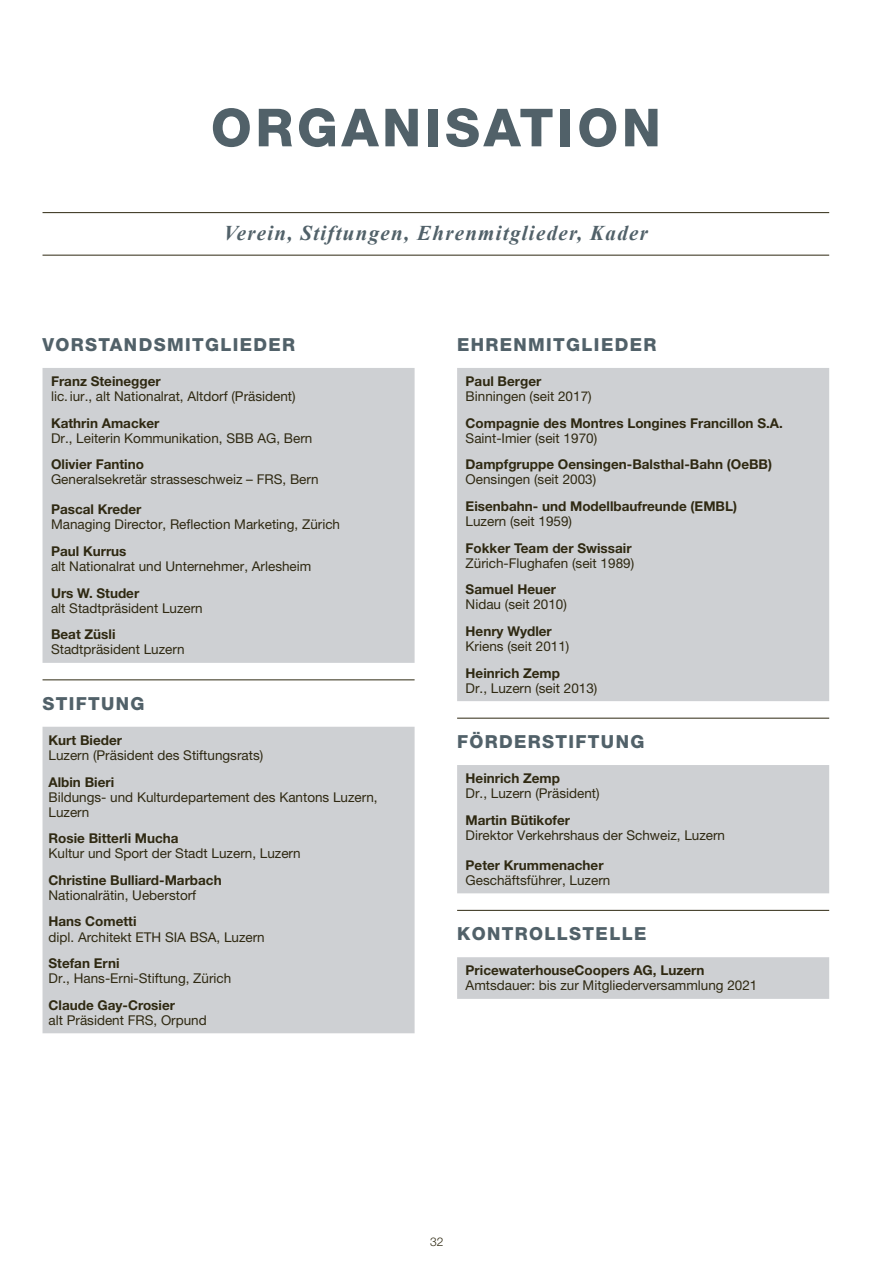
<style>
.page{position:relative;width:893px;height:1263px;background:#fff}
.page>*{position:absolute;margin:0;border:0;box-sizing:border-box;transform-origin:0 0}
.t1{font:800 52.5px "Helvetica Neue LT Std";letter-spacing:.07em;color:#516169}
.t2{font:italic 700 21px "Times New Roman";letter-spacing:.06em;color:#516169}
.t3{font:800 18px "Helvetica Neue LT Std";letter-spacing:.075em;color:#516169}
.t4{font:13.5px/15px "Helvetica Neue LT Pro";color:#2f2912}
.t5{font:700 13.5px "Helvetica Neue LT Std";color:#2f2912}
.t6{font:300 12px "Helvetica Neue LT Std";color:#2f2912}
</style>
<div class="page">
<hr style="left:43px;top:212px;width:786px;height:1px;background:#2f2912">
<hr style="left:43px;top:255px;width:786px;height:1px;background:#2f2912">
<svg style="left:43px;top:368px;width:372px;height:665px;background:#d2d4d6"></svg>
<hr style="left:43px;top:680px;width:372px;height:1px;background:#2f2912">
<svg style="left:457px;top:368px;width:372px;height:631px;fill:#ced0d3"></svg>
<hr style="left:457px;top:718px;width:372px;height:1px;background:#2f2912">
<hr style="left:457px;top:910px;width:372px;height:1px;background:#2f2912">
<h1 class="t1" style="left:211px;top:96px;width:451px">ORGANISATION</h1>
<h2 class="t2" style="left:224px;top:218px;width:425px">Verein, Stiftungen, Ehrenmitglieder, Kader</h2>
<h3 class="t3" style="left:43px;top:334px;width:254px">VORSTANDSMITGLIEDER</h3>
<p class="t5" style="left:51px;top:373px;width:111px">Franz Steinegger</p>
<p class="t4" style="left:51px;top:389px;width:246px">lic.iur., alt Nationalrat, Altdorf (Präsident)</p>
<p class="t5" style="left:51px;top:415px;width:110px">Kathrin Amacker</p>
<p class="t4" style="left:51px;top:430px;width:263px">Dr., Leiterin Kommunikation, SBB AG, Bern</p>
<p class="t5" style="left:51px;top:456px;width:94px">Olivier Fantino</p>
<p class="t4" style="left:51px;top:472px;width:269px">Generalsekretär strasseschweiz – FRS, Bern</p>
<p class="t5" style="left:51px;top:501px;width:92px">Pascal Kreder</p>
<p class="t4" style="left:51px;top:517px;width:291px">Managing Director, Reflection Marketing, Zürich</p>
<p class="t5" style="left:51px;top:543px;width:77px">Paul Kurrus</p>
<p class="t4" style="left:51px;top:558px;width:262px">alt Nationalrat und Unternehmer, Arlesheim</p>
<p class="t5" style="left:51px;top:584px;width:90px">Urs W. Studer</p>
<p class="t4" style="left:51px;top:600px;width:153px">alt Stadtpräsident Luzern</p>
<p class="t5" style="left:51px;top:626px;width:66px">Beat Züsli</p>
<p class="t4" style="left:51px;top:642px;width:135px">Stadtpräsident Luzern</p>
<h3 class="t3" style="left:43px;top:693px;width:104px">STIFTUNG</h3>
<p class="t5" style="left:49px;top:732px;width:75px">Kurt Bieder</p>
<p class="t4" style="left:49px;top:747px;width:216px">Luzern (Präsident des Stiftungsrats)</p>
<p class="t5" style="left:49px;top:773px;width:67px">Albin Bieri</p>
<p class="t4" style="left:49px;top:789px;width:331px">Bildungs- und Kulturdepartement des Kantons Luzern,<br>Luzern</p>
<p class="t5" style="left:49px;top:830px;width:132px">Rosie Bitterli Mucha</p>
<p class="t4" style="left:49px;top:846px;width:254px">Kultur und Sport der Stadt Luzern, Luzern</p>
<p class="t5" style="left:49px;top:872px;width:175px">Christine Bulliard-Marbach</p>
<p class="t4" style="left:49px;top:887px;width:149px">Nationalrätin, Ueberstorf</p>
<p class="t5" style="left:49px;top:913px;width:89px">Hans Cometti</p>
<p class="t4" style="left:49px;top:929px;width:218px">dipl. Architekt ETH SIA BSA, Luzern</p>
<p class="t5" style="left:49px;top:955px;width:72px">Stefan Erni</p>
<p class="t4" style="left:49px;top:971px;width:184px">Dr., Hans-Erni-Stiftung, Zürich</p>
<p class="t5" style="left:49px;top:997px;width:128px">Claude Gay-Crosier</p>
<p class="t4" style="left:49px;top:1012px;width:160px">alt Präsident FRS, Orpund</p>
<h3 class="t3" style="left:457px;top:334px;width:201px">EHRENMITGLIEDER</h3>
<p class="t5" style="left:466px;top:373px;width:77px">Paul Berger</p>
<p class="t4" style="left:466px;top:389px;width:128px">Binningen (seit 2017)</p>
<p class="t5" style="left:466px;top:415px;width:319px">Compagnie des Montres Longines Francillon S.A.</p>
<p class="t4" style="left:466px;top:430px;width:133px">Saint-Imier (seit 1970)</p>
<p class="t5" style="left:466px;top:456px;width:308px">Dampfgruppe Oensingen-Balsthal-Bahn (OeBB)</p>
<p class="t4" style="left:466px;top:472px;width:132px">Oensingen (seit 2003)</p>
<p class="t5" style="left:466px;top:498px;width:273px">Eisenbahn- und Modellbaufreunde (EMBL)</p>
<p class="t4" style="left:466px;top:513px;width:108px">Luzern (seit 1959)</p>
<p class="t5" style="left:466px;top:539px;width:167px">Fokker Team der Swissair</p>
<p class="t4" style="left:466px;top:555px;width:170px">Zürich-Flughafen (seit 1989)</p>
<p class="t5" style="left:466px;top:581px;width:92px">Samuel Heuer</p>
<p class="t4" style="left:466px;top:597px;width:103px">Nidau (seit 2010)</p>
<p class="t5" style="left:466px;top:623px;width:88px">Henry Wydler</p>
<p class="t4" style="left:466px;top:638px;width:105px">Kriens (seit 2011)</p>
<p class="t5" style="left:466px;top:664px;width:96px">Heinrich Zemp</p>
<p class="t4" style="left:466px;top:680px;width:133px">Dr., Luzern (seit 2013)</p>
<h3 class="t3" style="left:457px;top:731px;width:189px">FÖRDERSTIFTUNG</h3>
<p class="t5" style="left:466px;top:770px;width:96px">Heinrich Zemp</p>
<p class="t4" style="left:466px;top:786px;width:136px">Dr., Luzern (Präsident)</p>
<p class="t5" style="left:466px;top:812px;width:106px">Martin Bütikofer</p>
<p class="t4" style="left:466px;top:827px;width:261px">Direktor Verkehrshaus der Schweiz, Luzern</p>
<p class="t5" style="left:466px;top:857px;width:139px">Peter Krummenacher</p>
<p class="t4" style="left:466px;top:872px;width:146px">Geschäftsführer, Luzern</p>
<h3 class="t3" style="left:457px;top:923px;width:191px">KONTROLLSTELLE</h3>
<p class="t5" style="left:466px;top:962px;width:241px">PricewaterhouseCoopers AG, Luzern</p>
<p class="t4" style="left:466px;top:978px;width:293px">Amtsdauer: bis zur Mitgliederversammlung 2021</p>
<p class="t6" style="left:430px;top:1234px;width:15px">32</p>
</div>
